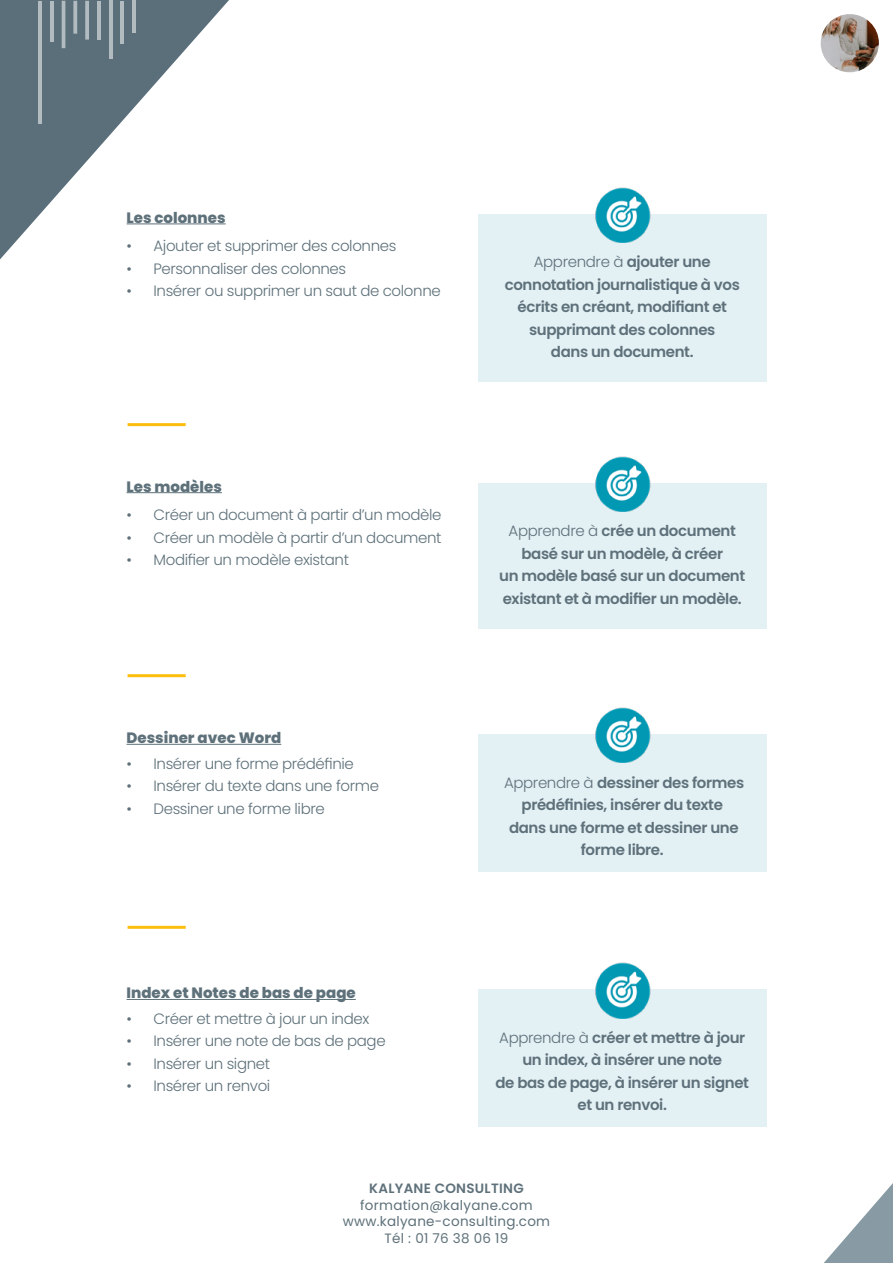
<style>
.page{position:relative;width:893px;height:1263px;background:#fff}
.page>*{position:absolute;margin:0;border:0;box-sizing:border-box;transform-origin:0 0}
.t1{font:600 15px/22.5px "Poppins";letter-spacing:-.025em;color:#5e717a;text-align:center}
.t2{font:300 15px "Poppins";letter-spacing:-.025em;color:#5e717a}
.t3{font:800 15px "Poppins";color:#5e717a}
.t4{font:13.5px/16.5px "Poppins";letter-spacing:.02em;color:#5e717a;text-align:center}
.t5{font:600 13.5px "Poppins";letter-spacing:.02em;color:#5e717a}
.s1{font-weight:300}
</style>
<div class="page">
<svg style="left:824px;top:1183px;width:69px;height:80px"></svg>
<svg style="left:0;top:0;width:229px;height:259px"></svg>
<hr style="left:38px;top:1px;width:4px;height:122px;background:#b1bbc0">
<hr style="left:132px;top:1px;width:4px;height:32px;background:#b1bbc0">
<hr style="left:121px;top:1px;width:3px;height:43px;background:#fff">
<hr style="left:50px;top:1px;width:4px;height:41px;background:#b1bbc0">
<hr style="left:62px;top:1px;width:3px;height:47px;background:#fff">
<svg style="left:73px;top:1px;width:4px;height:33px"></svg>
<svg style="left:85px;top:1px;width:4px;height:39px"></svg>
<hr style="left:97px;top:1px;width:4px;height:39px;background:#b1bbc0">
<hr style="left:109px;top:1px;width:4px;height:58px;background:#b1bbc0">
<img style="left:821px;top:14px;width:58px;height:58px;border-radius:29px">
<hr style="left:127px;top:223px;width:99px;height:1px;background:#5e717a">
<div style="left:478px;top:214px;width:288px;height:168px;background:#e3f0f4"></div>
<img style="left:595px;top:187px;width:56px;height:55px">
<hr style="left:127px;top:492px;width:95px;height:1px;background:#5e717a">
<hr style="left:127px;top:744px;width:154px;height:1px;background:#5e717a">
<hr style="left:127px;top:999px;width:229px;height:1px;background:#5e717a">
<div style="left:478px;top:483px;width:288px;height:145px;background:#e3f0f4"></div>
<img style="left:595px;top:456px;width:56px;height:55px">
<div style="left:478px;top:735px;width:288px;height:137px;background:#e3f0f4"></div>
<img style="left:592px;top:708px;width:60px;height:55px">
<div style="left:478px;top:990px;width:288px;height:137px;background:#e3f0f4"></div>
<img style="left:592px;top:963px;width:60px;height:55px">
<hr style="left:128px;top:674px;width:58px;height:3px;background:#fcbe0e">
<hr style="left:128px;top:423px;width:58px;height:3px;background:#fcbe0e">
<hr style="left:128px;top:926px;width:58px;height:3px;background:#fcbe0e">
<p class="t3" style="left:127px;top:209px;width:101px">Les colonnes</p>
<p class="t2" style="left:127px;top:237px;width:271px">• Ajouter et supprimer des colonnes</p>
<p class="t2" style="left:127px;top:260px;width:221px">• Personnaliser des colonnes</p>
<p class="t2" style="left:127px;top:282px;width:316px">• Insérer ou supprimer un saut de colonne</p>
<p class="t3" style="left:127px;top:478px;width:97px">Les modèles</p>
<p class="t2" style="left:127px;top:506px;width:317px">• Créer un document à partir d’un modèle</p>
<p class="t2" style="left:127px;top:529px;width:317px">• Créer un modèle à partir d’un document</p>
<p class="t2" style="left:127px;top:551px;width:224px">• Modifier un modèle existant</p>
<p class="t3" style="left:127px;top:729px;width:156px">Dessiner avec Word</p>
<p class="t2" style="left:127px;top:755px;width:229px">• Insérer une forme prédéfinie</p>
<p class="t2" style="left:127px;top:777px;width:254px">• Insérer du texte dans une forme</p>
<p class="t2" style="left:127px;top:800px;width:200px">• Dessiner une forme libre</p>
<p class="t3" style="left:127px;top:984px;width:231px">Index et Notes de bas de page</p>
<p class="t2" style="left:127px;top:1010px;width:244px">• Créer et mettre à jour un index</p>
<p class="t2" style="left:127px;top:1032px;width:261px">• Insérer une note de bas de page</p>
<p class="t2" style="left:127px;top:1055px;width:145px">• Insérer un signet</p>
<p class="t2" style="left:127px;top:1077px;width:145px">• Insérer un renvoi</p>
<p class="t1" style="left:505px;top:251px;width:237px"><span class="s1">Apprendre à</span> ajouter une connotation journalistique à vos écrits en créant, modifiant et supprimant des colonnes<br>dans un document.</p>
<p class="t1" style="left:499px;top:520px;width:248px"><span class="s1">Apprendre à</span> crée un document basé sur un modèle, à créer<br>un modèle basé sur un document existant et à modifier un modèle.</p>
<p class="t1" style="left:504px;top:771px;width:242px"><span class="s1">Apprendre à</span> dessiner des formes prédéfinies, insérer du texte dans une forme et dessiner une forme libre.</p>
<p class="t1" style="left:495px;top:1026px;width:255px"><span class="s1">Apprendre à</span> créer et mettre à jour un index, à insérer une note<br>de bas de page, à insérer un signet et un renvoi.</p>
<p class="t5" style="left:369px;top:1180px;width:156px">KALYANE CONSULTING</p>
<p class="t4" style="left:343px;top:1197px;width:209px">formation@kalyane.com www.kalyane-consulting.com<br>Tél : 01 76 38 06 19</p>
</div>
